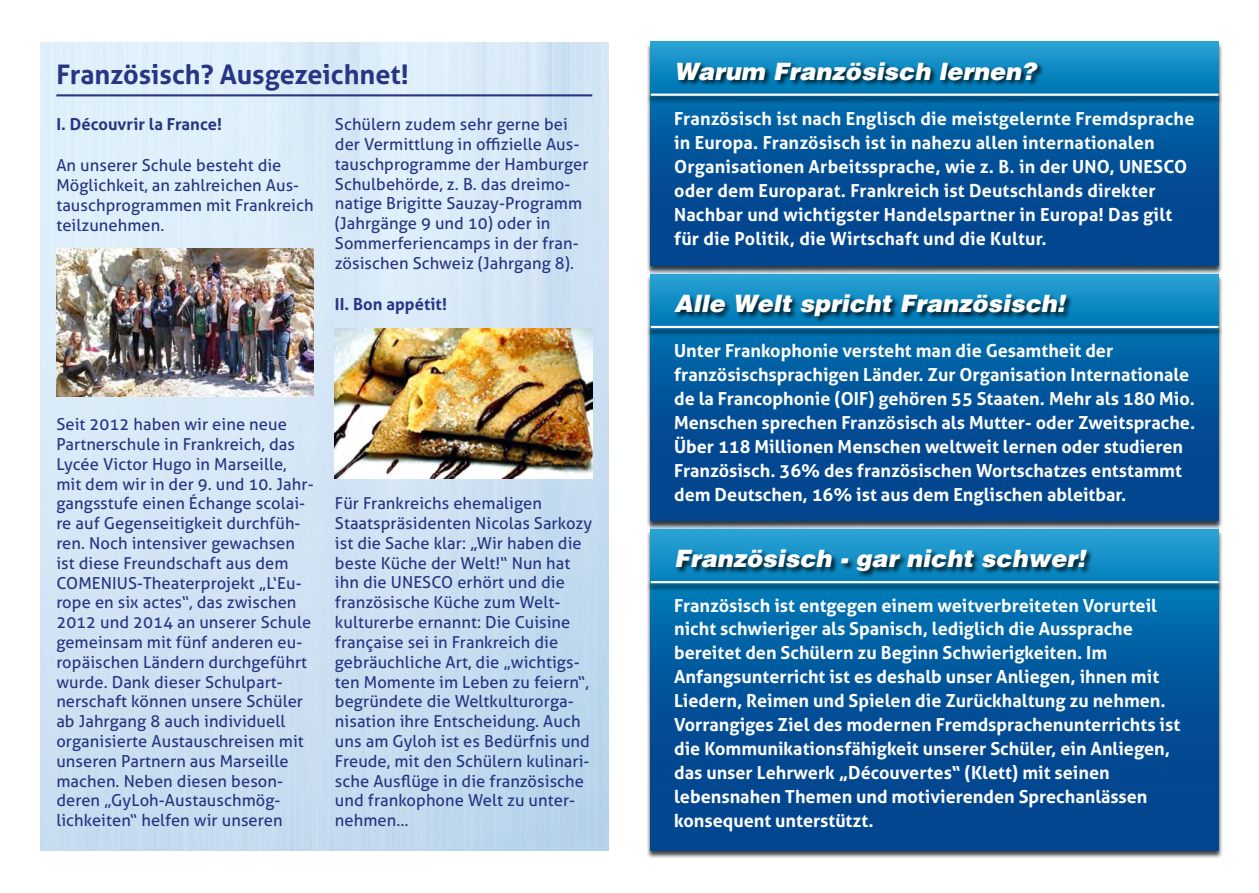
<style>
.page{position:relative;width:1259px;height:893px;background:#fff}
.page>*{position:absolute;margin:0;border:0;box-sizing:border-box;transform-origin:0 0}
.t1{font:700 27px "Aller";color:#283583}
.t2{font:24px "Airbus Special";color:#fff}
.t3{font:700 18px/24px "Aller";color:#fff}
.t4{font:16.5px/19.8px "Aller";letter-spacing:.005em;color:#283583}
.t5{font:700 16.5px "Aller";letter-spacing:.005em;color:#283583}
</style>
<div class="page">
<img style="left:40px;top:43px;width:568px;height:807px">
<hr style="left:56px;top:94px;width:536px;height:2px;background:#283583">
<div style="left:647px;top:42px;width:575px;height:232px;background:#000;opacity:.75"></div>
<svg style="left:651px;top:42px;width:567px;height:224px;background:#055b9f"></svg>
<div style="left:647px;top:94px;width:575px;height:10px;background:#000;opacity:.75"></div>
<hr style="left:651px;top:94px;width:567px;height:2px;background:#fff">
<div style="left:676px;top:62px;width:368px;height:25px;background:#000;opacity:.75"></div>
<div style="left:647px;top:530px;width:575px;height:329px;background:#000;opacity:.75"></div>
<svg style="left:651px;top:529px;width:567px;height:321px;background:#045a9f"></svg>
<div style="left:647px;top:581px;width:575px;height:11px;background:#000;opacity:.75"></div>
<hr style="left:651px;top:581px;width:567px;height:2px;background:#fff">
<div style="left:675px;top:549px;width:418px;height:29px;background:#000;opacity:.75"></div>
<div style="left:647px;top:275px;width:575px;height:254px;background:#000;opacity:.75"></div>
<svg style="left:651px;top:274px;width:567px;height:247px;background:#045a9f"></svg>
<div style="left:647px;top:326px;width:575px;height:11px;background:#000;opacity:.75"></div>
<hr style="left:651px;top:326px;width:567px;height:2px;background:#fff">
<div style="left:673px;top:294px;width:400px;height:29px;background:#000;opacity:.75"></div>
<img style="left:335px;top:328px;width:257px;height:150px">
<img style="left:56px;top:249px;width:258px;height:148px">
<h1 class="t1" style="left:56px;top:57px;width:354px">Französisch? Ausgezeichnet!</h1>
<p class="t5" style="left:56px;top:114px;width:167px">I. Découvrir la France!</p>
<p class="t4" style="left:56px;top:155px;width:259px">An unserer Schule besteht die<br>Möglichkeit, an zahlreichen Aus&shy;tauschprogrammen mit Frankreich teilzunehmen.</p>
<p class="t4" style="left:335px;top:114px;width:255px">Schülern zudem sehr gerne bei der Vermittlung in offizielle Aus&shy;tauschprogramme der Hamburger<br>Schulbehörde, z. B. das dreimo&shy;natige Brigitte Sauzay-Programm (Jahrgänge 9 und 10) oder in<br>Sommerferiencamps in der fran&shy;zösischen Schweiz (Jahrgang 8).</p>
<p class="t5" style="left:335px;top:294px;width:114px">II. Bon appétit!</p>
<p class="t4" style="left:56px;top:414px;width:259px">Seit 2012 haben wir eine neue<br>Partnerschule in Frankreich, das<br>Lycée Victor Hugo in Marseille, mit dem wir in der 9. und 10. Jahr&shy;gangsstufe einen Échange scolai&shy;re auf Gegenseitigkeit durchfüh&shy;ren. Noch intensiver gewachsen ist diese Freundschaft aus dem<br>COMENIUS-Theaterprojekt „L‘Eu&shy;rope en six actes“, das zwischen<br>2012 und 2014 an unserer Schule gemeinsam mit fünf anderen eu&shy;ropäischen Ländern durchgeführt wurde. Dank dieser Schulpart&shy;nerschaft können unsere Schüler ab Jahrgang 8 auch individuell organisierte Austauschreisen mit unseren Partnern aus Marseille machen. Neben diesen beson&shy;deren „GyLoh-Austauschmög&shy;lichkeiten“ helfen wir unseren</p>
<p class="t4" style="left:335px;top:493px;width:259px">Für Frankreichs ehemaligen<br>Staatspräsidenten Nicolas Sarkozy ist die Sache klar: „Wir haben die beste Küche der Welt!“ Nun hat ihn die UNESCO erhört und die französische Küche zum Welt&shy;kulturerbe ernannt: Die Cuisine française sei in Frankreich die gebräuchliche Art, die „wichtigs&shy;ten Momente im Leben zu feiern“, begründete die Weltkulturorga&shy;nisation ihre Entscheidung. Auch uns am Gyloh ist es Bedürfnis und<br>Freude, mit den Schülern kulinari&shy;sche Ausflüge in die französische und frankophone Welt zu unter&shy;nehmen…</p>
<h2 class="t2" style="left:674px;top:58px;width:363px">Warum Französisch lernen?</h2>
<p class="t3" style="left:674px;top:107px;width:522px">Französisch ist nach Englisch die meistgelernte Fremdsprache in Europa. Französisch ist in nahezu allen internationalen Organisationen Arbeitssprache, wie z. B. in der UNO, UNESCO oder dem Europarat. Frankreich ist Deutschlands direkter Nachbar und wichtigster Handelspartner in Europa! Das gilt für die Politik, die Wirtschaft und die Kultur.</p>
<h2 class="t2" style="left:674px;top:290px;width:392px">Alle Welt spricht Französisch!</h2>
<p class="t3" style="left:674px;top:339px;width:522px">Unter Frankophonie versteht man die Gesamtheit der französischsprachigen Länder. Zur Organisation Internationale de la Francophonie (OIF) gehören 55 Staaten. Mehr als 180 Mio.<br>Menschen sprechen Französisch als Mutter- oder Zweitsprache.<br>Über 118 Millionen Menschen weltweit lernen oder studieren Französisch. 36% des französischen Wortschatzes entstammt dem Deutschen, 16% ist aus dem Englischen ableitbar.</p>
<h2 class="t2" style="left:674px;top:545px;width:412px">Französisch - gar nicht schwer!</h2>
<p class="t3" style="left:674px;top:593px;width:507px">Französisch ist entgegen einem weitverbreiteten Vorurteil nicht schwieriger als Spanisch, lediglich die Aussprache bereitet den Schülern zu Beginn Schwierigkeiten. Im Anfangsunterricht ist es deshalb unser Anliegen, ihnen mit Liedern, Reimen und Spielen die Zurückhaltung zu nehmen.<br>Vorrangiges Ziel des modernen Fremdsprachenunterrichts ist die Kommunikationsfähigkeit unserer Schüler, ein Anliegen, das unser Lehrwerk „Découvertes“ (Klett) mit seinen lebensnahen Themen und motivierenden Sprechanlässen konsequent unterstützt.</p>
</div>
